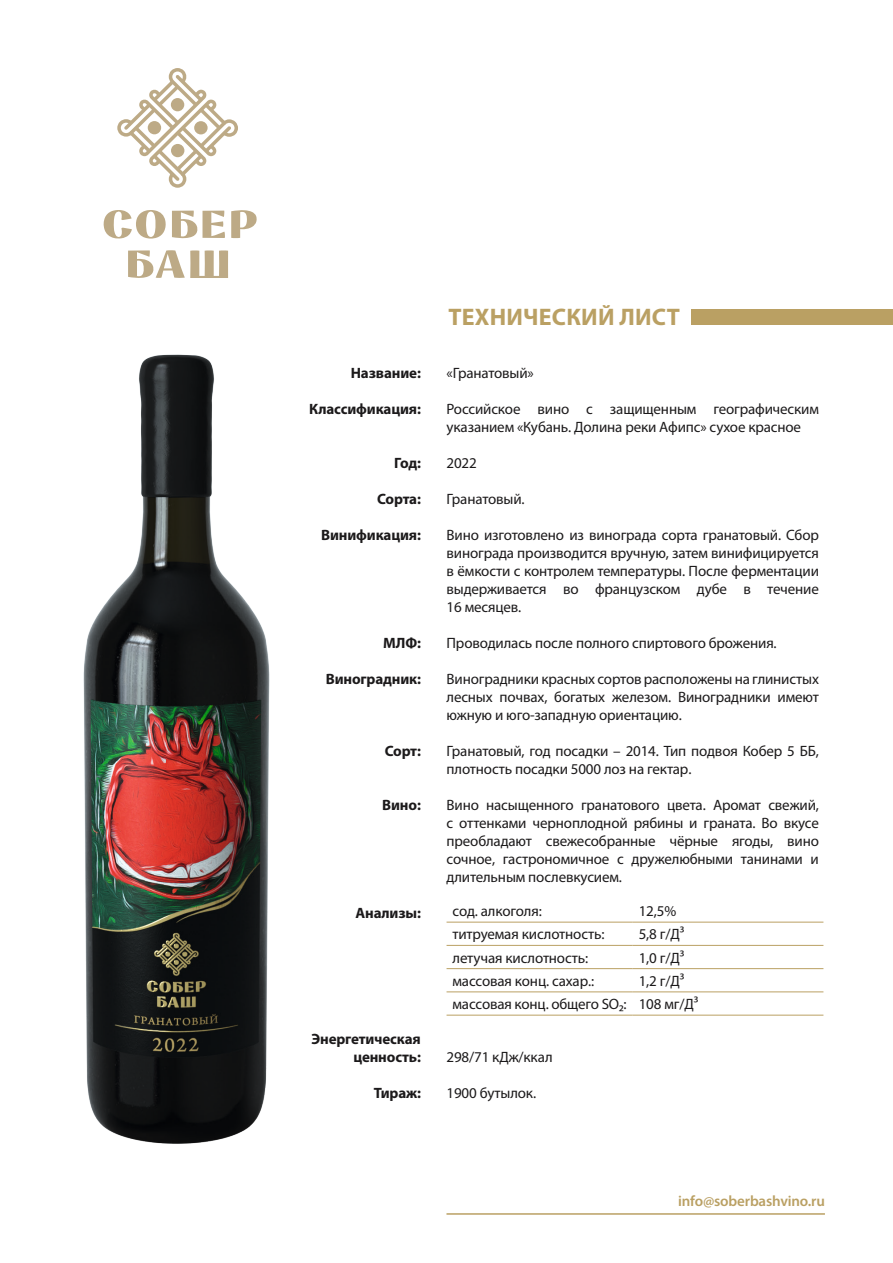
<style>
.page{position:relative;width:893px;height:1263px;background:#fff}
.page>*{position:absolute;margin:0;border:0;box-sizing:border-box;transform-origin:0 0}
.t1{font:700 24px "Myriad Pro";letter-spacing:.01em;color:#baa063}
.t2{font:15px/18px "Myriad Pro";letter-spacing:-.01em;color:#1c1a1b}
.t3{font:700 15px/18px "Myriad Pro";letter-spacing:-.01em;color:#1c1a1b;text-align:right}
.t4{font:600 15px "Myriad Pro";letter-spacing:-.01em;color:#baa063}
</style>
<div class="page">
<hr style="left:446px;top:1213px;width:379px;height:2px;background:#baa063">
<div style="left:691px;top:309px;width:202px;height:16px;background:#baa063"></div>
<svg style="left:103px;top:210px;width:63px;height:29px"></svg>
<svg style="left:231px;top:210px;width:26px;height:28px"></svg>
<svg style="left:172px;top:211px;width:53px;height:27px"></svg>
<svg style="left:128px;top:250px;width:100px;height:28px"></svg>
<svg style="left:117px;top:68px;width:121px;height:120px"></svg>
<div style="left:194px;top:121px;width:14px;height:13px;background:#bdaa86;border-radius:50%"></div>
<div style="left:171px;top:144px;width:13px;height:13px;background:#bdaa86;border-radius:50%"></div>
<div style="left:148px;top:121px;width:13px;height:13px;background:#bdaa86;border-radius:50%"></div>
<hr style="left:447px;top:922px;width:186px;height:1px;background:#baa063">
<hr style="left:633px;top:922px;width:190px;height:1px;background:#baa063">
<hr style="left:447px;top:945px;width:186px;height:1px;background:#baa063">
<hr style="left:633px;top:945px;width:190px;height:1px;background:#baa063">
<hr style="left:447px;top:968px;width:186px;height:1px;background:#baa063">
<hr style="left:633px;top:968px;width:190px;height:1px;background:#baa063">
<hr style="left:447px;top:991px;width:186px;height:1px;background:#baa063">
<hr style="left:633px;top:991px;width:190px;height:1px;background:#baa063">
<hr style="left:447px;top:1015px;width:186px;height:1px;background:#baa063">
<hr style="left:633px;top:1015px;width:190px;height:1px;background:#baa063">
<img style="left:83px;top:354px;width:187px;height:790px">
<h1 class="t1" style="left:448px;top:302px;width:233px">ТЕХНИЧЕСКИЙ ЛИСТ</h1>
<p class="t3" style="left:351px;top:363px;width:72px">Название:</p>
<p class="t2" style="left:447px;top:364px;width:89px">«Гранатовый»</p>
<p class="t3" style="left:309px;top:399px;width:113px">Классификация:</p>
<p class="t2" style="left:447px;top:400px;width:374px">Российское вино с защищенным географическим указанием «Кубань. Долина реки Афипс» сухое красное</p>
<p class="t3" style="left:394px;top:453px;width:28px">Год:</p>
<p class="t2" style="left:447px;top:454px;width:32px">2022</p>
<p class="t3" style="left:377px;top:489px;width:45px">Сорта:</p>
<p class="t2" style="left:447px;top:490px;width:80px">Гранатовый.</p>
<p class="t3" style="left:321px;top:525px;width:101px">Винификация:</p>
<p class="t2" style="left:447px;top:526px;width:374px;text-align:justify">Вино изготовлено из винограда сорта гранатовый. Сбор винограда производится вручную, затем винифицируется в ёмкости с контролем температуры. После ферментации выдерживается во французском дубе в течение 16 месяцев.</p>
<p class="t3" style="left:383px;top:633px;width:39px">МЛФ:</p>
<p class="t2" style="left:447px;top:634px;width:332px">Проводилась после полного спиртового брожения.</p>
<p class="t3" style="left:326px;top:669px;width:97px">Виноградник:</p>
<p class="t2" style="left:447px;top:670px;width:374px;text-align:justify">Виноградники красных сортов расположены на глинистых лесных почвах, богатых железом. Виноградники имеют южную и юго-западную ориентацию.</p>
<p class="t3" style="left:385px;top:741px;width:38px">Сорт:</p>
<p class="t2" style="left:447px;top:742px;width:374px">Гранатовый, год посадки – 2014. Тип подвоя Кобер 5 ББ, плотность посадки 5000 лоз на гектар.</p>
<p class="t3" style="left:382px;top:795px;width:40px">Вино:</p>
<p class="t2" style="left:447px;top:796px;width:374px;text-align:justify">Вино насыщенного гранатового цвета. Аромат свежий, с оттенками черноплодной рябины и граната. Во вкусе преобладают свежесобранные чёрные ягоды, вино сочное, гастрономичное с дружелюбными танинами и длительным послевкусием.</p>
<p class="t3" style="left:355px;top:903px;width:67px">Анализы:</p>
<p class="t2" style="left:453px;top:902px;width:91px">сод. алкоголя:</p>
<p class="t2" style="left:639px;top:902px;width:39px">12,5%</p>
<p class="t2" style="left:453px;top:925px;width:153px">титруемая кислотность:</p>
<p class="t2" style="left:639px;top:925px;width:47px">5,8 г/Д3</p>
<p class="t2" style="left:453px;top:948px;width:137px">летучая кислотность:</p>
<p class="t2" style="left:639px;top:948px;width:47px">1,0 г/Д3</p>
<p class="t2" style="left:453px;top:972px;width:143px">массовая конц. сахар.:</p>
<p class="t2" style="left:453px;top:969px;width:247px;line-height:23.2px;text-indent:186px">1,2 г/Д3 массовая конц. общего SO₂: 108 мг/Д3</p>
<p class="t3" style="left:312px;top:1029px;width:111px">Энергетическая ценность:</p>
<p class="t2" style="left:447px;top:1048px;width:108px">298/71 кДж/ккал</p>
<p class="t3" style="left:374px;top:1083px;width:49px">Тираж:</p>
<p class="t2" style="left:447px;top:1084px;width:91px">1900 бутылок.</p>
<p class="t4" style="left:678px;top:1191px;width:148px">info@soberbashvino.ru</p>
</div>
